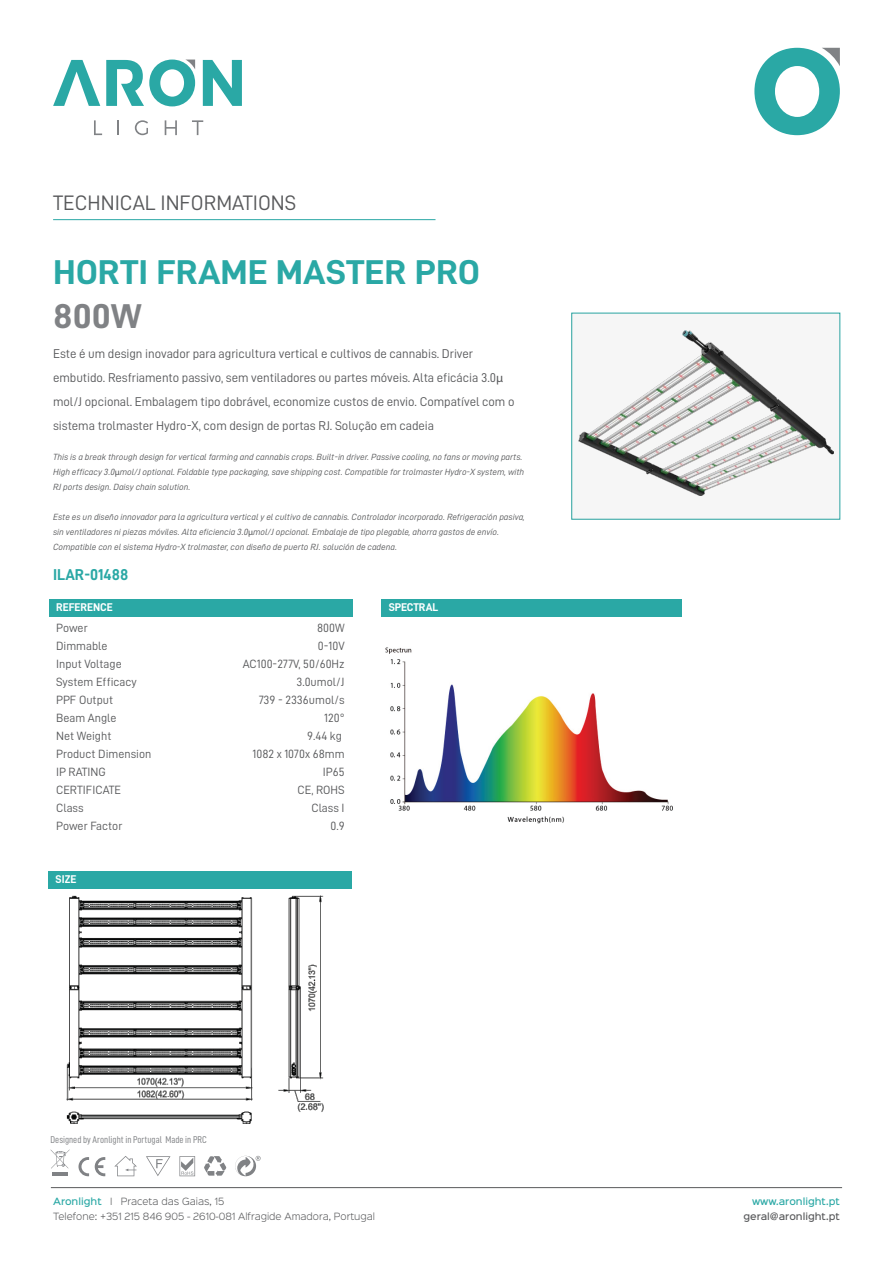
<style>
.page{position:relative;width:893px;height:1263px;background:#fff}
.page>*{position:absolute;margin:0;border:0;box-sizing:border-box;transform-origin:0 0}
.t1{font:34.5px "D DIN Bold";color:#2aa8a5;scale:1.08 1}
.t2{font:34.5px "D DIN Bold";color:#808285;scale:1.08 1}
.t3{font:21px "D DIN";color:#58595b}
.t4{font:15.75px "D DIN Bold";color:#2aa8a5}
.t5{font:12.75px/24px "D DIN";letter-spacing:-.005em;color:#58595b}
.t6{font:12px/18px "D DIN";color:#58595b}
.t7{font:11.25px "D DIN Bold";color:#fff}
.t8{font:9.9px "D DIN Condensed";color:#808285}
.t9{font:9px/15px "D DIN Italic";color:#58595b}
.t10{font:300 9px/15px "Sinkin Sans 300";color:#58595b}
.t11{font:500 9px "Sinkin Sans 500";color:#58595b}
.t12{font:500 9px "Sinkin Sans 500";color:#2aa8a5}
.s1{font-family:"Myriad Pro"}
.s2{font-family:"Sinkin Sans 500";font-weight:500;color:#2aa8a5}
</style>
<div class="page">
<svg style="left:203px;top:60px;width:39px;height:46px"></svg>
<svg style="left:53px;top:60px;width:47px;height:46px"></svg>
<svg style="left:106px;top:60px;width:89px;height:46px"></svg>
<svg style="left:94px;top:120px;width:8px;height:15px"></svg>
<svg style="left:117px;top:120px;width:2px;height:15px"></svg>
<svg style="left:135px;top:120px;width:13px;height:15px"></svg>
<svg style="left:165px;top:120px;width:12px;height:15px"></svg>
<svg style="left:192px;top:120px;width:11px;height:15px"></svg>
<svg style="left:754px;top:48px;width:86px;height:87px"></svg>
<hr style="left:51px;top:1187px;width:791px;height:1px;background:#58595b">
<hr style="left:53px;top:219px;width:382px;height:1px;background:#2aa8a5">
<div style="left:382px;top:599px;width:300px;height:17px;background:#2aa8a5"></div>
<svg style="left:179px;top:1156px;width:16px;height:20px"></svg>
<svg style="left:146px;top:1156px;width:25px;height:20px"></svg>
<svg style="left:204px;top:1156px;width:22px;height:20px"></svg>
<svg style="left:114px;top:1156px;width:23px;height:20px"></svg>
<svg style="left:78px;top:1157px;width:11px;height:19px"></svg>
<svg style="left:95px;top:1157px;width:10px;height:19px"></svg>
<hr style="left:52px;top:1172px;width:16px;height:4px;background:#808285">
<svg style="left:51px;top:1149px;width:19px;height:19px"></svg>
<svg style="left:235px;top:1156px;width:26px;height:20px"></svg>
<div style="left:572px;top:313px;width:268px;height:206px;background:#f6f6f6"></div>
<div style="left:49px;top:871px;width:303px;height:17px;background:#2aa8a5"></div>
<div style="left:49px;top:599px;width:304px;height:17px;background:#2aa8a5"></div>
<img style="left:385px;top:647px;width:288px;height:177px">
<img style="left:578px;top:330px;width:256px;height:165px">
<img style="left:67px;top:895px;width:256px;height:228px">
<h2 class="t3" style="left:53px;top:191px;width:245px">TECHNICAL INFORMATIONS</h2>
<h1 class="t1" style="left:53px;top:253px;width:397px">HORTI FRAME MASTER PRO</h1>
<h1 class="t2" style="left:53px;top:297px;width:84px">800W</h1>
<p class="t5" style="left:53px;top:341px;width:463px">Este é um design inovador para agricultura vertical e cultivos de cannabis. Driver embutido. Resfriamento passivo, sem ventiladores ou partes móveis. Alta eficácia 3.0<span class="s1">μ </span>mol/J opcional. Embalagem tipo dobrável, economize custos de envio. Compatível com o sistema trolmaster Hydro-X, com design de portas RJ. Solução em cadeia</p>
<p class="t9" style="left:53px;top:449px;width:473px">This is a break through design for vertical farming and cannabis crops. Built-in driver. Passive cooling, no fans or moving parts.<br>High efficacy 3.0<span class="s1">μ</span>mol/J optional. Foldable type packaging, save shipping cost. Compatible for trolmaster Hydro-X system, with<br>RJ ports design. Daisy chain solution.</p>
<p class="t9" style="left:53px;top:509px;width:473px">Este es un diseño innovador para la agricultura vertical y el cultivo de cannabis. Controlador incorporado. Refrigeración pasiva, sin ventiladores ni piezas móviles. Alta eficiencia 3.0<span class="s1">μ</span>mol/J opcional. Embalaje de tipo plegable, ahorra gastos de envío.<br>Compatible con el sistema Hydro-X trolmaster, con diseño de puerto RJ. solución de cadena.</p>
<h3 class="t4" style="left:53px;top:565px;width:77px">ILAR-01488</h3>
<p class="t7" style="left:56px;top:601px;width:58px">REFERENCE</p>
<h3 class="t6" style="left:56px;top:619px;width:97px">Power<br>Dimmable<br>Input Voltage<br>System Efficacy<br>PPF Output<br>Beam Angle<br>Net Weight<br>Product Dimension<br>IP RATING<br>CERTIFICATE<br>Class<br>Power Factor</h3>
<h3 class="t6" style="left:243px;top:619px;width:103px;text-align:right">800W<br>0-10V<br>AC100-277V, 50/60Hz<br>3.0umol/J<br>739 - 2336umol/s<br>120°<br>9.44 kg<br>1082 x 1070x 68mm<br>IP65<br>CE, ROHS<br>Class I<br>0.9</h3>
<p class="t7" style="left:56px;top:873px;width:22px">SIZE</p>
<p class="t7" style="left:389px;top:601px;width:51px">SPECTRAL</p>
<p class="t8" style="left:51px;top:1134px;width:158px">Designed by Aronlight in Portugal Made in PRC</p>
<p class="t10" style="left:53px;top:1193px;width:323px"><span class="s2">Aronlight</span> I Praceta das Gaias, 15<br>Telefone: +351 215 846 905 - 2610-081 Alfragide Amadora, Portugal</p>
<p class="t12" style="left:752px;top:1194px;width:89px">www.aronlight.pt</p>
<p class="t11" style="left:743px;top:1209px;width:98px">geral@aronlight.pt</p>
</div>
